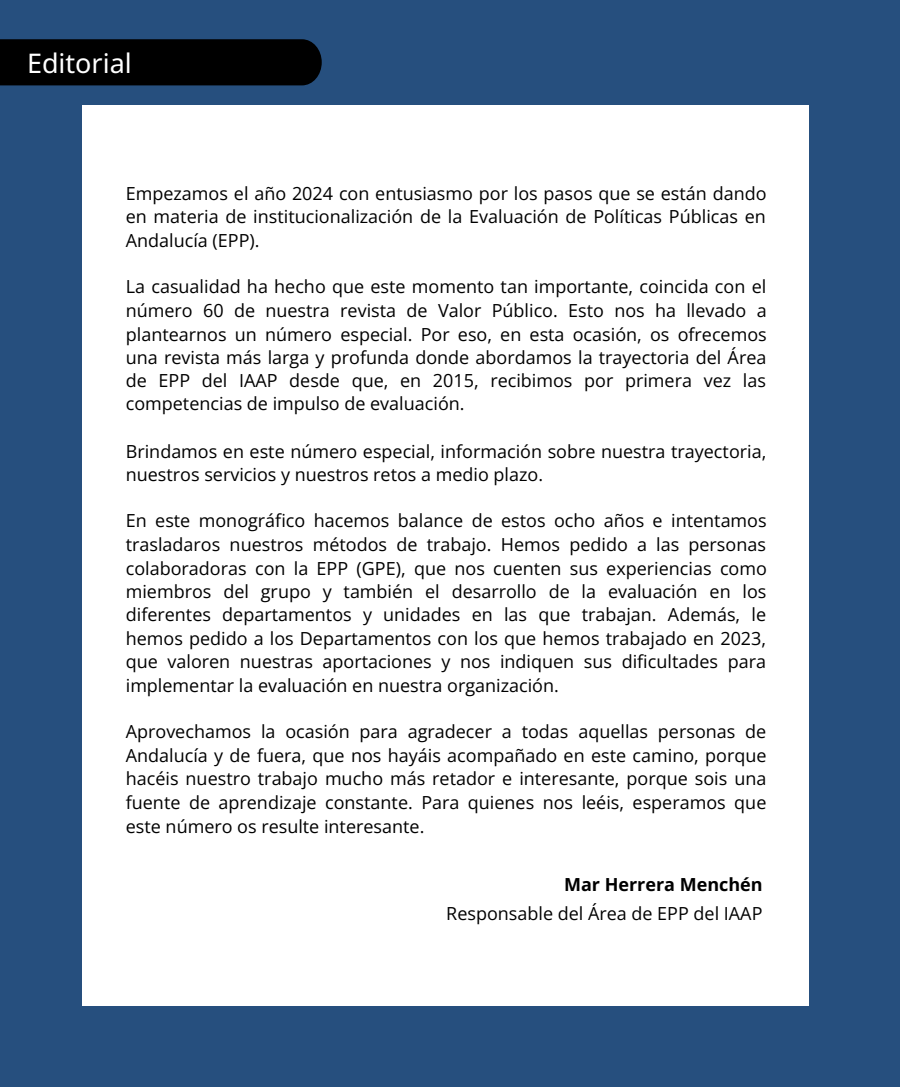
<style>
.page{position:relative;width:900px;height:1087px;background:#fff}
.page>*{position:absolute;margin:0;border:0;box-sizing:border-box;transform-origin:0 0}
.t1{font:27px "Noto Sans";color:#fff}
.t2{font:18px/23.4px "Open Sans";color:#000;text-align:justify}
.t3{font:700 18px "Open Sans";color:#000}
</style>
<div class="page">
<div style="left:0;top:0;width:900px;height:1086px;background:#264f7e"></div>
<div style="left:82px;top:105px;width:726px;height:900px;background:#fff"></div>
<div style="left:0;top:39px;width:322px;height:46px;background:#000"></div>
<h1 class="t1" style="left:27px;top:44px;width:106px">Editorial</h1>
<p class="t2" style="left:126px;top:181px;width:642px">Empezamos el año 2024 con entusiasmo por los pasos que se están dando en materia de institucionalización de la Evaluación de Políticas Públicas en Andalucía (EPP).</p>
<p class="t2" style="left:126px;top:274px;width:642px">La casualidad ha hecho que este momento tan importante, coincida con el número 60 de nuestra revista de Valor Público. Esto nos ha llevado a plantearnos un número especial. Por eso, en esta ocasión, os ofrecemos una revista más larga y profunda donde abordamos la trayectoria del Área de EPP del IAAP desde que, en 2015, recibimos por primera vez las competencias de impulso de evaluación.</p>
<p class="t2" style="left:126px;top:438px;width:642px">Brindamos en este número especial, información sobre nuestra trayectoria, nuestros servicios y nuestros retos a medio plazo.</p>
<p class="t2" style="left:126px;top:508px;width:643px">En este monográfico hacemos balance de estos ocho años e intentamos trasladaros nuestros métodos de trabajo. Hemos pedido a las personas colaboradoras con la EPP (GPE), que nos cuenten sus experiencias como miembros del grupo y también el desarrollo de la evaluación en los diferentes departamentos y unidades en las que trabajan. Además, le hemos pedido a los Departamentos con los que hemos trabajado en 2023, que valoren nuestras aportaciones y nos indiquen sus dificultades para implementar la evaluación en nuestra organización.</p>
<p class="t2" style="left:126px;top:719px;width:642px">Aprovechamos la ocasión para agradecer a todas aquellas personas de Andalucía y de fuera, que nos hayáis acompañado en este camino, porque hacéis nuestro trabajo mucho más retador e interesante, porque sois una fuente de aprendizaje constante. Para quienes nos leéis, esperamos que este número os resulte interesante.</p>
<p class="t3" style="left:564px;top:871px;width:200px">Mar Herrera Menchén</p>
<p class="t2" style="left:446px;top:900px;width:318px">Responsable del Área de EPP del IAAP</p>
</div>
